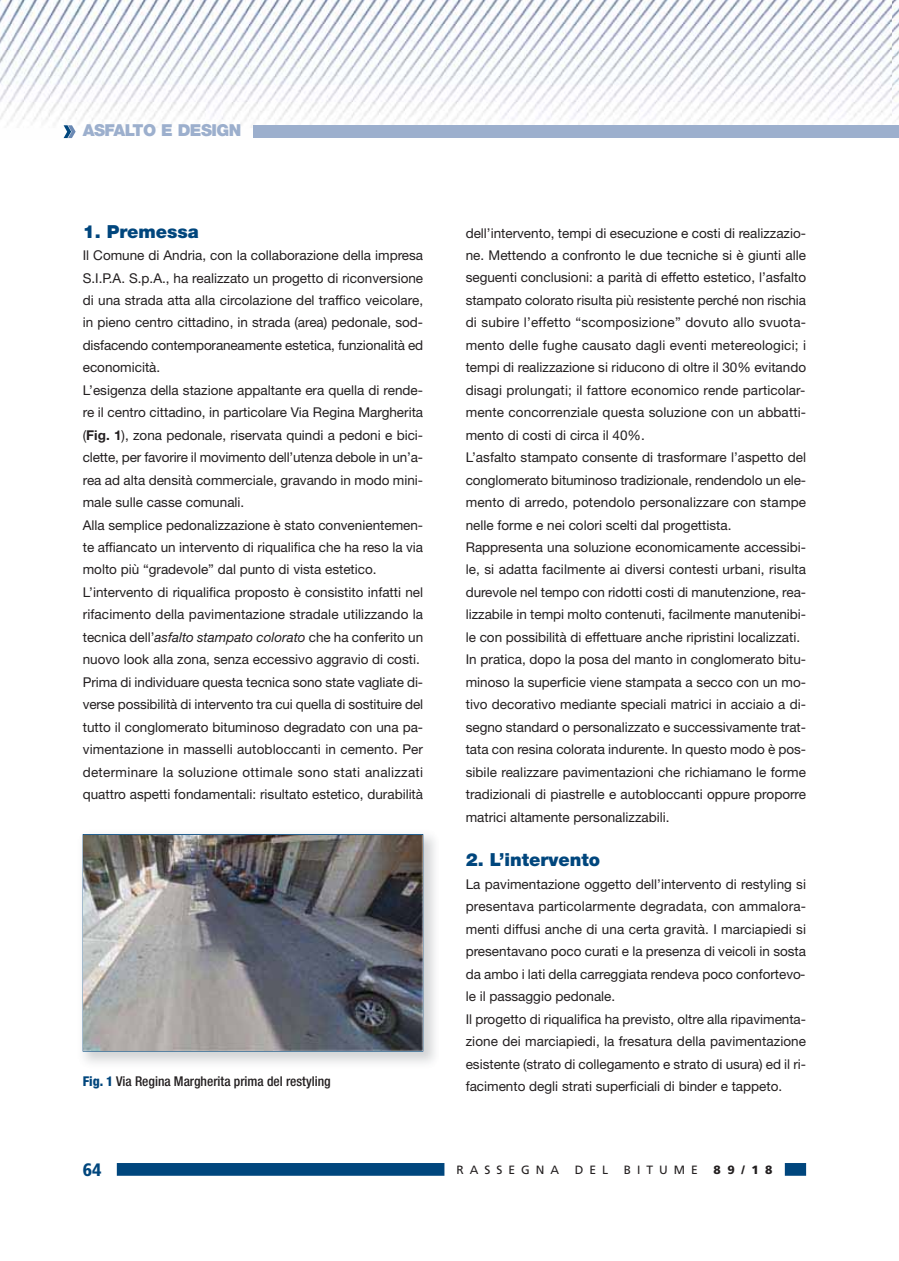
<style>
.page{position:relative;width:899px;height:1261px;background:#fff}
.page>*{position:absolute;margin:0;border:0;box-sizing:border-box;transform-origin:0 0}
.t1{font:900 18px "Helvetica Neue";color:#00467d}
.t2{font:900 condensed 18px "Frutiger";color:#00467d}
.t3{font:900 16.5px "Helvetica Neue";letter-spacing:-.035em;color:#9cafcd}
.t4{font:13.5px/22.5px "Helvetica Neue";color:#231f20}
.t5{font:500 condensed 13.5px "Helvetica Neue";color:#231f20}
.t6{font:12px "Frutiger";letter-spacing:.5em;color:#231f20}
.t7{font:900 12px "Frutiger";color:#231f20}
.s1{font-weight:700}
.s2{font-style:italic}
.s3{font-weight:800;color:#00467d}
</style>
<div class="page">
<img style="left:0;top:0;width:898px;height:139px">
<svg style="left:117px;top:1163px;width:689px;height:12px"></svg>
<div style="left:253px;top:125px;width:645px;height:13px;background:#9cafcd"></div>
<svg style="left:64px;top:125px;width:12px;height:13px"></svg>
<img style="left:82px;top:834px;width:353px;height:229px">
<img style="left:83px;top:835px;width:339px;height:215px">
<p class="t3" style="left:83px;top:125px;width:160px">ASFALTO E DESIGN</p>
<h1 class="t1" style="left:83px;top:225px;width:117px">1. Premessa</h1>
<p class="t4" style="left:83px;top:246px;width:342px">Il Comune di Andria, con la collaborazione della impresa S.I.P.A. S.p.A., ha realizzato un progetto di riconversione di una strada atta alla circolazione del traffico veicolare, in pieno centro cittadino, in strada (area) pedonale, sod&shy;disfacendo contemporaneamente estetica, funzionalità ed economicità.<br>L’esigenza della stazione appaltante era quella di rende&shy;re il centro cittadino, in particolare Via Regina Margherita (<span class="s1">Fig. 1</span>), zona pedonale, riservata quindi a pedoni e bici&shy;clette, per favorire il movimento dell’utenza debole in un’a&shy;rea ad alta densità commerciale, gravando in modo mini&shy;male sulle casse comunali.<br>Alla semplice pedonalizzazione è stato convenientemen&shy;te affiancato un intervento di riqualifica che ha reso la via molto più “gradevole” dal punto di vista estetico.<br>L’intervento di riqualifica proposto è consistito infatti nel rifacimento della pavimentazione stradale utilizzando la tecnica dell’<span class="s2">asfalto stampato colorato</span> che ha conferito un nuovo look alla zona, senza eccessivo aggravio di costi.<br>Prima di individuare questa tecnica sono state vagliate di&shy;verse possibilità di intervento tra cui quella di sostituire del tutto il conglomerato bituminoso degradato con una pa&shy;vimentazione in masselli autobloccanti in cemento. Per determinare la soluzione ottimale sono stati analizzati quattro aspetti fondamentali: risultato estetico, durabilità</p>
<p class="t5" style="left:83px;top:1076px;width:249px"><span class="s3">Fig. 1</span> Via Regina Margherita prima del restyling</p>
<p class="t4" style="left:465px;top:223px;width:342px">dell’intervento, tempi di esecuzione e costi di realizzazio&shy;ne. Mettendo a confronto le due tecniche si è giunti alle seguenti conclusioni: a parità di effetto estetico, l’asfalto stampato colorato risulta più resistente perché non rischia di subire l’effetto “scomposizione” dovuto allo svuota&shy;mento delle fughe causato dagli eventi metereologici; i tempi di realizzazione si riducono di oltre il 30% evitando disagi prolungati; il fattore economico rende particolar&shy;mente concorrenziale questa soluzione con un abbatti&shy;mento di costi di circa il 40%.<br>L’asfalto stampato consente di trasformare l’aspetto del conglomerato bituminoso tradizionale, rendendolo un ele&shy;mento di arredo, potendolo personalizzare con stampe nelle forme e nei colori scelti dal progettista.<br>Rappresenta una soluzione economicamente accessibi&shy;le, si adatta facilmente ai diversi contesti urbani, risulta durevole nel tempo con ridotti costi di manutenzione, rea&shy;lizzabile in tempi molto contenuti, facilmente manutenibi&shy;le con possibilità di effettuare anche ripristini localizzati.<br>In pratica, dopo la posa del manto in conglomerato bitu&shy;minoso la superficie viene stampata a secco con un mo&shy;tivo decorativo mediante speciali matrici in acciaio a di&shy;segno standard o personalizzato e successivamente trat&shy;tata con resina colorata indurente. In questo modo è pos&shy;sibile realizzare pavimentazioni che richiamano le forme tradizionali di piastrelle e autobloccanti oppure proporre matrici altamente personalizzabili.</p>
<h1 class="t1" style="left:465px;top:853px;width:136px">2. L’intervento</h1>
<p class="t4" style="left:465px;top:874px;width:342px">La pavimentazione oggetto dell’intervento di restyling si presentava particolarmente degradata, con ammalora&shy;menti diffusi anche di una certa gravità. I marciapiedi si presentavano poco curati e la presenza di veicoli in sosta da ambo i lati della carreggiata rendeva poco confortevo&shy;le il passaggio pedonale.<br>Il progetto di riqualifica ha previsto, oltre alla ripavimenta&shy;zione dei marciapiedi, la fresatura della pavimentazione esistente (strato di collegamento e strato di usura) ed il ri&shy;facimento degli strati superficiali di binder e tappeto.</p>
<h1 class="t2" style="left:83px;top:1160px;width:20px">64</h1>
<p class="t6" style="left:456px;top:1162px;width:104px">RASSEGNA</p>
<p class="t6" style="left:575px;top:1162px;width:35px">DEL</p>
<p class="t6" style="left:624px;top:1162px;width:75px">BITUME</p>
<p class="t7" style="left:713px;top:1162px;width:61px">89/18</p>
</div>
